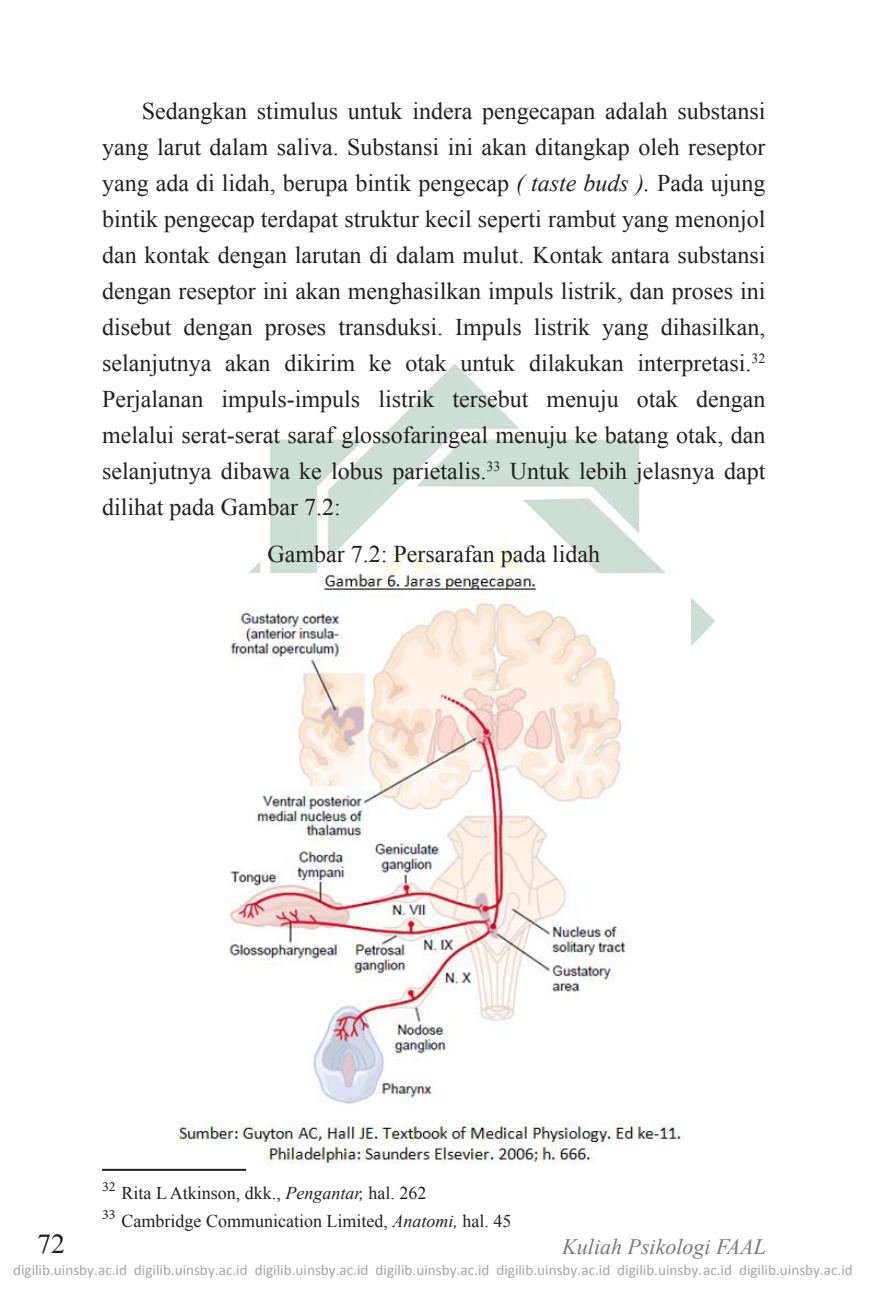
<style>
.page{position:relative;width:879px;height:1304px;background:#fff}
.page>*{position:absolute;margin:0;border:0;box-sizing:border-box;transform-origin:0 0}
.t1{font:28px "Mongolian Baiti";color:#231f20}
.t2{font:24px/36px "Times New Roman";color:#231f20;text-align:justify}
.t3{font:italic 22px "Times New Roman";color:#76787b}
.t4{font:18px "Times New Roman";color:#231f20}
.t5{font:15.2px "Calibri";color:#a6a6a6}
.s1{font-style:italic}
</style>
<div class="page">
<img style="left:248px;top:363px;width:467px;height:284px">
<img style="left:178px;top:573px;width:512px;height:590px">
<hr style="left:102px;top:1169px;width:144px;height:2px;background:#231f20">
<p class="t2" style="left:102px;top:92px;width:665px;text-indent:40px">Sedangkan stimulus untuk indera pengecapan adalah substansi yang larut dalam saliva. Substansi ini akan ditangkap oleh reseptor yang ada di lidah, berupa bintik pengecap <span class="s1">( taste buds ).</span> Pada ujung bintik pengecap terdapat struktur kecil seperti rambut yang menonjol dan kontak dengan larutan di dalam mulut. Kontak antara substansi dengan reseptor ini akan menghasilkan impuls listrik, dan proses ini disebut dengan proses transduksi. Impuls listrik yang dihasilkan, selanjutnya akan dikirim ke otak untuk dilakukan interpretasi.<sup>32<br></sup>Perjalanan impuls-impuls listrik tersebut menuju otak dengan melalui serat-serat saraf glossofaringeal menuju ke batang otak, dan selanjutnya dibawa ke lobus parietalis.<sup>33</sup> Untuk lebih jelasnya dapt dilihat pada Gambar 7.2:</p>
<p class="t2" style="left:267px;top:536px;width:334px">Gambar 7.2: Persarafan pada lidah</p>
<p class="t4" style="left:102px;top:1180px;width:326px"><sup>32</sup> Rita L Atkinson, dkk., <span class="s1">Pengantar,</span> hal. 262</p>
<p class="t4" style="left:102px;top:1209px;width:411px"><sup>33</sup> Cambridge Communication Limited, <span class="s1">Anatomi,</span> hal. 45</p>
<p class="t1" style="left:37px;top:1229px;width:30px">72</p>
<p class="t3" style="left:562px;top:1232px;width:205px">Kuliah Psikologi FAAL</p>
<p class="t5" style="left:13px;top:1264px;width:841px">digilib.uinsby.ac.id digilib.uinsby.ac.id digilib.uinsby.ac.id digilib.uinsby.ac.id digilib.uinsby.ac.id digilib.uinsby.ac.id digilib.uinsby.ac.id</p>
</div>
